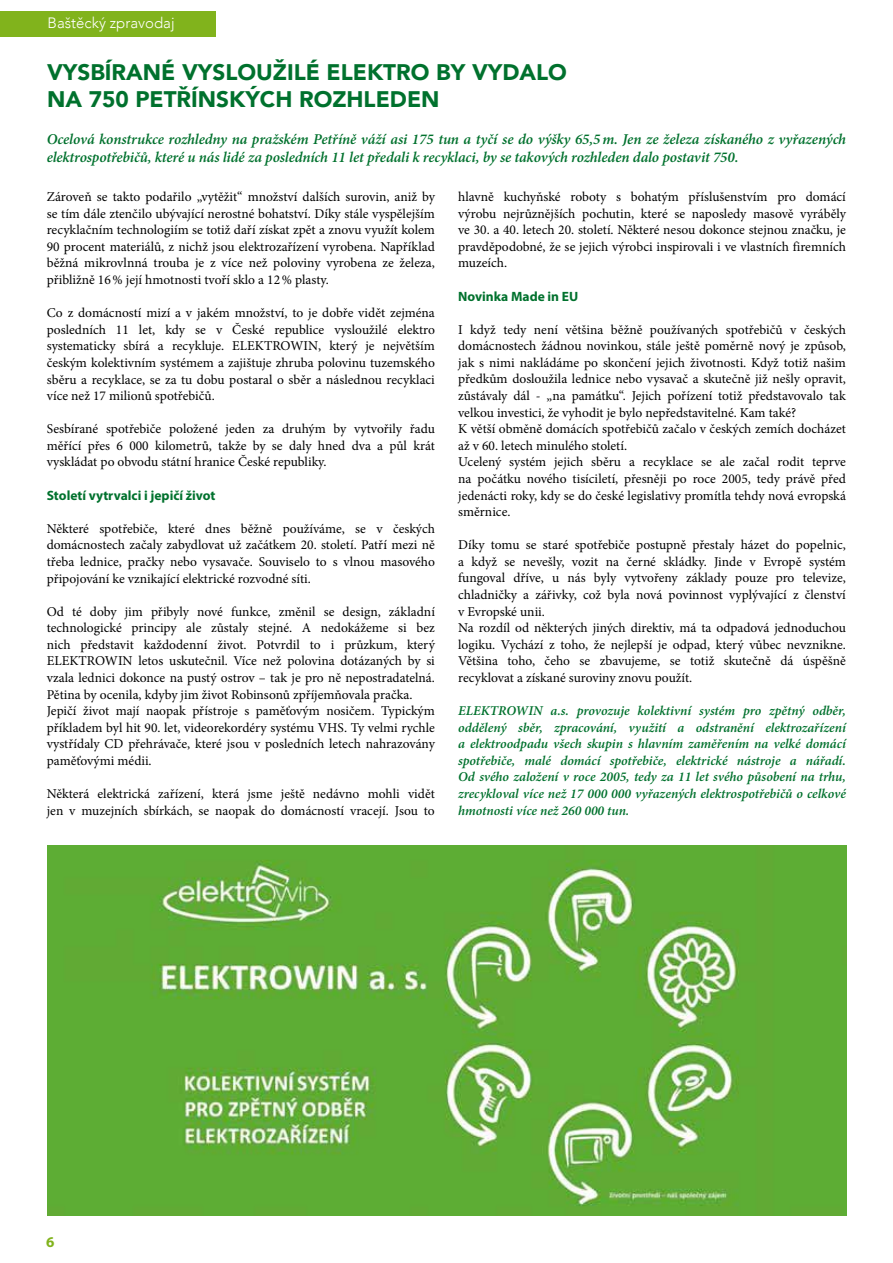
<style>
.page{position:relative;width:893px;height:1263px;background:#fff}
.page>*{position:absolute;margin:0;border:0;box-sizing:border-box;transform-origin:0 0}
.t1{font:900 22.5px/27px "Avenir";color:#00712d}
.t2{font:italic 600 15px/18px "Minion Pro";letter-spacing:-.005em;color:#00712d}
.t3{font:300 15px "Avenir";color:#fff}
.t4{font:700 15px "Myriad Pro";color:#81b31c}
.t5{font:13.5px/16.6px "Minion Pro";color:#000;text-align:justify}
.t6{font:italic 600 13.5px/16.6px "Minion Pro";letter-spacing:-.005em;color:#00712d;text-align:justify}
.t7{font:700 13.5px "Myriad Pro";color:#00712d}
</style>
<div class="page">
<div style="left:0;top:11px;width:216px;height:25px;background:#81b31c"></div>
<img style="left:47px;top:845px;width:799px;height:370px">
<p class="t3" style="left:48px;top:14px;width:128px">Baštěcký zpravodaj</p>
<h1 class="t1" style="left:47px;top:58px;width:521px">VYSBÍRANÉ VYSLOUŽILÉ ELEKTRO BY VYDALO<br>NA 750 PETŘÍNSKÝCH ROZHLEDEN</h1>
<p class="t2" style="left:47px;top:130px;width:801px">Ocelová konstrukce rozhledny na pražském Petříně váží asi 175 tun a tyčí se do výšky 65,5m. Jen ze železa získaného z vyřazených elektrospotřebičů, které u nás lidé za posledních 11 let předali k recyklaci, by se takových rozhleden dalo postavit 750.</p>
<p class="t5" style="left:47px;top:189px;width:390px">Zároveň se takto podařilo „vytěžit“ množství dalších surovin, aniž by se tím dále ztenčilo ubývající nerostné bohatství. Díky stále vyspělejším recyklačním technologiím se totiž daří získat zpět a znovu využít kolem 90 procent materiálů, z nichž jsou elektrozařízení vyrobena. Například běžná mikrovlnná trouba je z více než poloviny vyrobena ze železa, přibližně 16% její hmotnosti tvoří sklo a 12% plasty.</p>
<p class="t5" style="left:47px;top:305px;width:390px">Co z domácností mizí a v jakém množství, to je dobře vidět zejména posledních 11 let, kdy se v České republice vysloužilé elektro systematicky sbírá a recykluje. ELEKTROWIN, který je největším českým kolektivním systémem a zajištuje zhruba polovinu tuzemského sběru a recyklace, se za tu dobu postaral o sběr a následnou recyklaci více než 17 milionů spotřebičů.</p>
<p class="t5" style="left:47px;top:421px;width:390px">Sesbírané spotřebiče položené jeden za druhým by vytvořily řadu měřící přes 6 000 kilometrů, takže by se daly hned dva a půl krát vyskládat po obvodu státní hranice České republiky.</p>
<p class="t7" style="left:47px;top:486px;width:170px">Století vytrvalci i jepičí život</p>
<p class="t5" style="left:47px;top:520px;width:390px">Některé spotřebiče, které dnes běžně používáme, se v českých domácnostech začaly zabydlovat už začátkem 20. století. Patří mezi ně třeba lednice, pračky nebo vysavače. Souviselo to s vlnou masového připojování ke vznikající elektrické rozvodné síti.</p>
<p class="t5" style="left:47px;top:603px;width:390px;text-align:left">Od té doby jim přibyly nové funkce, změnil se design, základní technologické principy ale zůstaly stejné. A nedokážeme si bez nich představit každodenní život. Potvrdil to i průzkum, který ELEKTROWIN letos uskutečnil. Více než polovina dotázaných by si vzala lednici dokonce na pustý ostrov – tak je pro ně nepostradatelná.<br>Pětina by ocenila, kdyby jim život Robinsonů zpříjemňovala pračka.<br>Jepičí život mají naopak přístroje s paměťovým nosičem. Typickým příkladem byl hit 90. let, videorekordéry systému VHS. Ty velmi rychle vystřídaly CD přehrávače, které jsou v posledních letech nahrazovány paměťovými médii.</p>
<p class="t5" style="left:47px;top:785px;width:390px">Některá elektrická zařízení, která jsme ještě nedávno mohli vidět jen v muzejních sbírkách, se naopak do domácností vracejí. Jsou to</p>
<p class="t5" style="left:458px;top:188px;width:389px">hlavně kuchyňské roboty s bohatým příslušenstvím pro domácí výrobu nejrůznějších pochutin, které se naposledy masově vyráběly ve 30. a 40. letech 20. století. Některé nesou dokonce stejnou značku, je pravděpodobné, že se jejich výrobci inspirovali i ve vlastních firemních muzeích.</p>
<p class="t7" style="left:458px;top:287px;width:122px">Novinka Made in EU</p>
<p class="t5" style="left:458px;top:321px;width:389px;text-align:left">I když tedy není většina běžně používaných spotřebičů v českých domácnostech žádnou novinkou, stále ještě poměrně nový je způsob, jak s nimi nakládáme po skončení jejich životnosti. Když totiž našim předkům dosloužila lednice nebo vysavač a skutečně již nešly opravit, zůstávaly dál - „na památku“. Jejich pořízení totiž představovalo tak velkou investici, že vyhodit je bylo nepředstavitelné. Kam také?<br>K větší obměně domácích spotřebičů začalo v českých zemích docházet až v 60. letech minulého století.<br>Ucelený systém jejich sběru a recyklace se ale začal rodit teprve na počátku nového tisíciletí, přesněji po roce 2005, tedy právě před jedenácti roky, kdy se do české legislativy promítla tehdy nová evropská směrnice.</p>
<p class="t5" style="left:458px;top:537px;width:389px;text-align:left">Díky tomu se staré spotřebiče postupně přestaly házet do popelnic, a když se nevešly, vozit na černé skládky. Jinde v Evropě systém fungoval dříve, u nás byly vytvořeny základy pouze pro televize, chladničky a zářivky, což byla nová povinnost vyplývající z členství v Evropské unii.<br>Na rozdíl od některých jiných direktiv, má ta odpadová jednoduchou logiku. Vychází z toho, že nejlepší je odpad, který vůbec nevznikne.<br>Většina toho, čeho se zbavujeme, se totiž skutečně dá úspěšně recyklovat a získané suroviny znovu použít.</p>
<p class="t6" style="left:458px;top:702px;width:389px">ELEKTROWIN a.s. provozuje kolektivní systém pro zpětný odběr, oddělený sběr, zpracování, využití a odstranění elektrozařízení a elektroodpadu všech skupin s hlavním zaměřením na velké domácí spotřebiče, malé domácí spotřebiče, elektrické nástroje a nářadí.<br>Od svého založení v roce 2005, tedy za 11 let svého působení na trhu, zrecykloval více než 17 000 000 vyřazených elektrospotřebičů o celkové hmotnosti více než 260 000 tun.</p>
<p class="t4" style="left:46px;top:1232px;width:10px">6</p>
</div>
